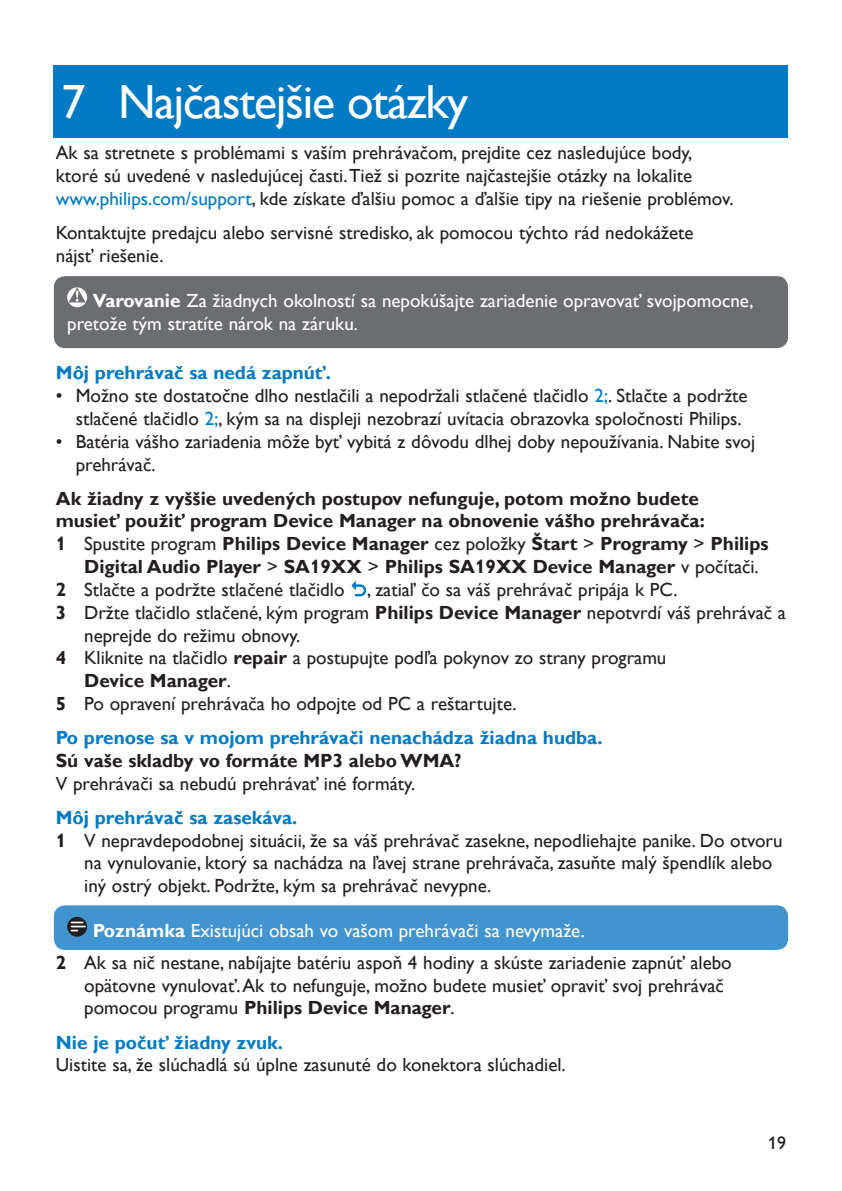
<style>
.page{position:relative;width:842px;height:1191px;background:#fff}
.page>*{position:absolute;margin:0;border:0;box-sizing:border-box;transform-origin:0 0}
.t1{font:48px "Gill Sans Alt One WGL";letter-spacing:-.025em;color:#fff}
.t2{font:19px/22.8px "Gill Sans Alt One WGL";color:#231f20}
.t3{font:700 19px "Gill Sans Alt One WGL";color:#231f20}
.t4{font:19px/22.8px "Gill Sans Alt One WGL";color:#fff}
.t5{font:700 19px "Gill Sans Alt One WGL";color:#007ac2}
.t6{font:18px "Gill Sans Alt One WGL";color:#231f20}
.s1{color:#007ac2}
.s2{font-weight:700}
.s3{font-weight:400}
</style>
<div class="page">
<div style="left:54px;top:905px;width:734px;height:45px;background:#4194d0;border-radius:11px"></div>
<svg style="left:67px;top:916px;width:20px;height:20px"></svg>
<svg style="left:71px;top:921px;width:15px;height:10px"></svg>
<div style="left:54px;top:66px;width:734px;height:72px;background:#007ac2"></div>
<div style="left:54px;top:276px;width:734px;height:72px;background:#6c6d70;border-radius:11px"></div>
<svg style="left:67px;top:287px;width:20px;height:20px"></svg>
<svg style="left:351px;top:581px;width:16px;height:16px"></svg>
<h1 class="t1" style="left:62px;top:69px;width:408px">7 Najčastejšie otázky</h1>
<p class="t2" style="left:56px;top:141px;width:679px">Ak sa stretnete s problémami s vaším prehrávačom, prejdite cez nasledujúce body, ktoré sú uvedené v nasledujúcej časti. Tiež si pozrite najčastejšie otázky na lokalite <span class="s1">www.philips.com/support</span>, kde získate ďalšiu pomoc a ďalšie tipy na riešenie problémov.</p>
<p class="t2" style="left:56px;top:221px;width:639px">Kontaktujte predajcu alebo servisné stredisko, ak pomocou týchto rád nedokážete nájsť riešenie.</p>
<p class="t4" style="left:67px;top:289px;width:688px;text-indent:26px"><span class="s2">Varovanie</span> Za žiadnych okolností sa nepokúšajte zariadenie opravovať svojpomocne, pretože tým stratíte nárok na záruku.</p>
<p class="t5" style="left:56px;top:360px;width:276px">Môj prehrávač sa nedá zapnúť.</p>
<p class="t2" style="left:76px;top:384px;width:673px;text-indent:-20px">• Možno ste dostatočne dlho nestlačili a nepodržali stlačené tlačidlo <span class="s1">2;</span>. Stlačte a podržte stlačené tlačidlo <span class="s1">2;</span>, kým sa na displeji nezobrazí uvítacia obrazovka spoločnosti Philips.</p>
<p class="t2" style="left:76px;top:430px;width:681px;text-indent:-20px">• Batéria vášho zariadenia môže byť vybitá z dôvodu dlhej doby nepoužívania. Nabite svoj prehrávač.</p>
<p class="t3" style="left:56px;top:485px;width:644px">Ak žiadny z vyššie uvedených postupov nefunguje, potom možno budete</p>
<p class="t3" style="left:56px;top:508px;width:650px">musieť použiť program Device Manager na obnovenie vášho prehrávača:</p>
<p class="t3" style="left:56px;top:531px;width:714px">1 <span class="s3">Spustite program</span> Philips Device Manager <span class="s3">cez položky</span> Štart <span class="s3">&gt;</span> Programy <span class="s3">&gt;</span> Philips</p>
<p class="t3" style="left:84px;top:553px;width:676px">Digital Audio Player <span class="s3">&gt;</span> SA19XX <span class="s3">&gt;</span> Philips SA19XX Device Manager <span class="s3">v počítači.</span></p>
<p class="t2" style="left:56px;top:578px;width:623px"><span class="s2">2</span> Stlačte a podržte stlačené tlačidlo , zatiaľ čo sa váš prehrávač pripája k PC.</p>
<p class="t2" style="left:56px;top:600px;width:732px"><span class="s2">3</span> Držte tlačidlo stlačené, kým program <span class="s2">Philips Device Manager</span> nepotvrdí váš prehrávač a</p>
<p class="t2" style="left:84px;top:623px;width:218px">neprejde do režimu obnovy.</p>
<p class="t2" style="left:56px;top:646px;width:612px"><span class="s2">4</span> Kliknite na tlačidlo <span class="s2">repair</span> a postupujte podľa pokynov zo strany programu</p>
<p class="t3" style="left:84px;top:667px;width:148px">Device Manager<span class="s3">.</span></p>
<p class="t2" style="left:56px;top:692px;width:462px"><span class="s2">5</span> Po opravení prehrávača ho odpojte od PC a reštartujte.</p>
<p class="t5" style="left:56px;top:724px;width:548px">Po prenose sa v mojom prehrávači nenachádza žiadna hudba.</p>
<p class="t3" style="left:56px;top:747px;width:407px">Sú vaše skladby vo formáte MP3 alebo WMA?</p>
<p class="t2" style="left:56px;top:771px;width:361px">V prehrávači sa nebudú prehrávať iné formáty.</p>
<p class="t5" style="left:56px;top:804px;width:243px">Môj prehrávač sa zasekáva.</p>
<p class="t2" style="left:56px;top:828px;width:728px"><span class="s2">1</span> V nepravdepodobnej situácii, že sa váš prehrávač zasekne, nepodliehajte panike. Do otvoru</p>
<p class="t2" style="left:84px;top:851px;width:690px">na vynulovanie, ktorý sa nachádza na ľavej strane prehrávača, zasuňte malý špendlík alebo</p>
<p class="t2" style="left:84px;top:874px;width:409px">iný ostrý objekt. Podržte, kým sa prehrávač nevypne.</p>
<p class="t4" style="left:93px;top:918px;width:493px"><span class="s2">Poznámka</span> Existujúci obsah vo vašom prehrávači sa nevymaže.</p>
<p class="t2" style="left:84px;top:950px;width:649px;text-indent:-28px"><span class="s2">2</span> Ak sa nič nestane, nabíjajte batériu aspoň 4 hodiny a skúste zariadenie zapnúť alebo opätovne vynulovať. Ak to nefunguje, možno budete musieť opraviť svoj prehrávač pomocou programu <span class="s2">Philips Device Manager</span>.</p>
<p class="t5" style="left:56px;top:1029px;width:229px">Nie je počuť žiadny zvuk.</p>
<p class="t2" style="left:56px;top:1053px;width:511px">Uistite sa, že slúchadlá sú úplne zasunuté do konektora slúchadiel.</p>
<p class="t6" style="left:768px;top:1131px;width:19px">19</p>
</div>
